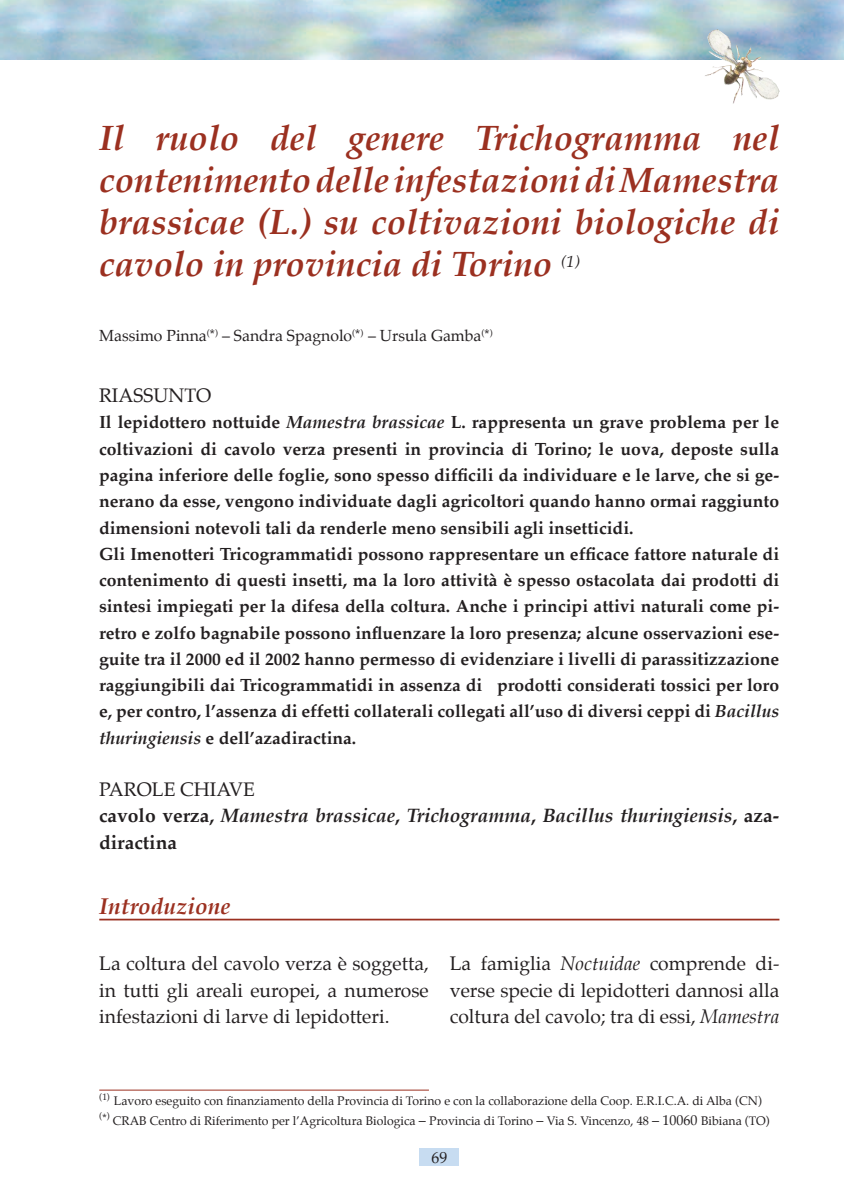
<style>
.page{position:relative;width:844px;height:1191px;background:#fff}
.page>*{position:absolute;margin:0;border:0;box-sizing:border-box;transform-origin:0 0}
.t1{font:italic 700 35px/42px "Palatino";color:#9b3020;text-align:justify}
.t2{font:italic 700 22.75px "Palatino";color:#9b3020}
.t3{font:19.25px/26.2px "Palatino";color:#231f20;text-align:justify}
.t4{font:italic 700 19.25px/26.2px "Palatino";color:#231f20}
.t5{font:700 17.5px/26.2px "Palatino";color:#231f20}
.t6{font:15.75px "Palatino";color:#231f20}
.t7{font:12.25px/19.2px "Palatino";color:#231f20}
.s1{font-size:13.3px}
.s2{font-style:italic}
.s3{font-weight:400;font-style:normal}
.s4{font-style:normal}
.s5{font-size:14px}
</style>
<div class="page">
<img style="left:0;top:0;width:843px;height:59px">
<hr style="left:99px;top:1089px;width:330px;height:1px;background:#9b3020">
<hr style="left:99px;top:918px;width:680px;height:2px;background:#9b3020">
<img style="left:704px;top:29px;width:75px;height:75px">
<div style="left:419px;top:1148px;width:40px;height:18px;background:#c7dcf1"></div>
<h1 class="t1" style="left:99px;top:121px;width:681px">Il ruolo del genere Trichogramma nel contenimento delle infestazioni di Mamestra brassicae (L.) su coltivazioni biologiche di cavolo in provincia di Torino <sup>(1)</sup></h1>
<p class="t6" style="left:99px;top:326px;width:395px">Massimo Pinna<sup>(</sup><span class="s1">*</span><sup>)</sup> – Sandra Spagnolo<sup>(</sup><span class="s1">*</span><sup>)</sup> – Ursula Gamba<sup>(</sup><span class="s1">*</span><sup>)</sup></p>
<p class="t3" style="left:99px;top:384px;width:114px">RIASSUNTO</p>
<p class="t5" style="left:99px;top:411px;width:681px">Il lepidottero nottuide <span class="s2">Mamestra brassicae</span> L. rappresenta un grave problema per le coltivazioni di cavolo verza presenti in provincia di Torino; le uova, deposte sulla pagina inferiore delle foglie, sono spesso difficili da individuare e le larve, che si ge&shy;nerano da esse, vengono individuate dagli agricoltori quando hanno ormai raggiunto dimensioni notevoli tali da renderle meno sensibili agli insetticidi.<br>Gli Imenotteri Tricogrammatidi possono rappresentare un efficace fattore naturale di contenimento di questi insetti, ma la loro attività è spesso ostacolata dai prodotti di sintesi impiegati per la difesa della coltura. Anche i principi attivi naturali come pi&shy;retro e zolfo bagnabile possono influenzare la loro presenza; alcune osservazioni ese&shy;guite tra il 2000 ed il 2002 hanno permesso di evidenziare i livelli di parassitizzazione raggiungibili dai Tricogrammatidi in assenza di prodotti considerati tossici per loro e, per contro, l’assenza di effetti collaterali collegati all’uso di diversi ceppi di <span class="s2">Bacillus thuringiensis</span> e dell’azadiractina.</p>
<p class="t4" style="left:99px;top:778px;width:681px"><span class="s3">PAROLE CHIAVE<br></span><span class="s4">cavolo verza,</span> Mamestra brassicae<span class="s4">,</span> Trichogramma<span class="s4">,</span> Bacillus thuringiensis<span class="s4">, aza&shy;diractina</span></p>
<h2 class="t2" style="left:99px;top:892px;width:133px">Introduzione</h2>
<p class="t3" style="left:99px;top:952px;width:331px">La coltura del cavolo verza è soggetta, in tutti gli areali europei, a numerose infestazioni di larve di lepidotteri.</p>
<p class="t3" style="left:450px;top:952px;width:331px">La famiglia <span class="s2">Noctuidae</span> comprende di&shy;verse specie di lepidotteri dannosi alla coltura del cavolo; tra di essi, <span class="s2">Mamestra</span></p>
<p class="t7" style="left:99px;top:1092px;width:672px"><sup>(1)</sup> Lavoro eseguito con finanziamento della Provincia di Torino e con la collaborazione della Coop. E.R.I.C.A. di Alba (CN) <sup>(</sup><sup>*</sup><sup>)</sup> CRAB Centro di Riferimento per l’Agricoltura Biologica <span class="s5">–</span> Provincia di Torino <span class="s5">–</span> Via S. Vincenzo, 48 <span class="s5">– 10060</span> Bibiana (TO)</p>
<p class="t6" style="left:431px;top:1147px;width:17px">69</p>
</div>
